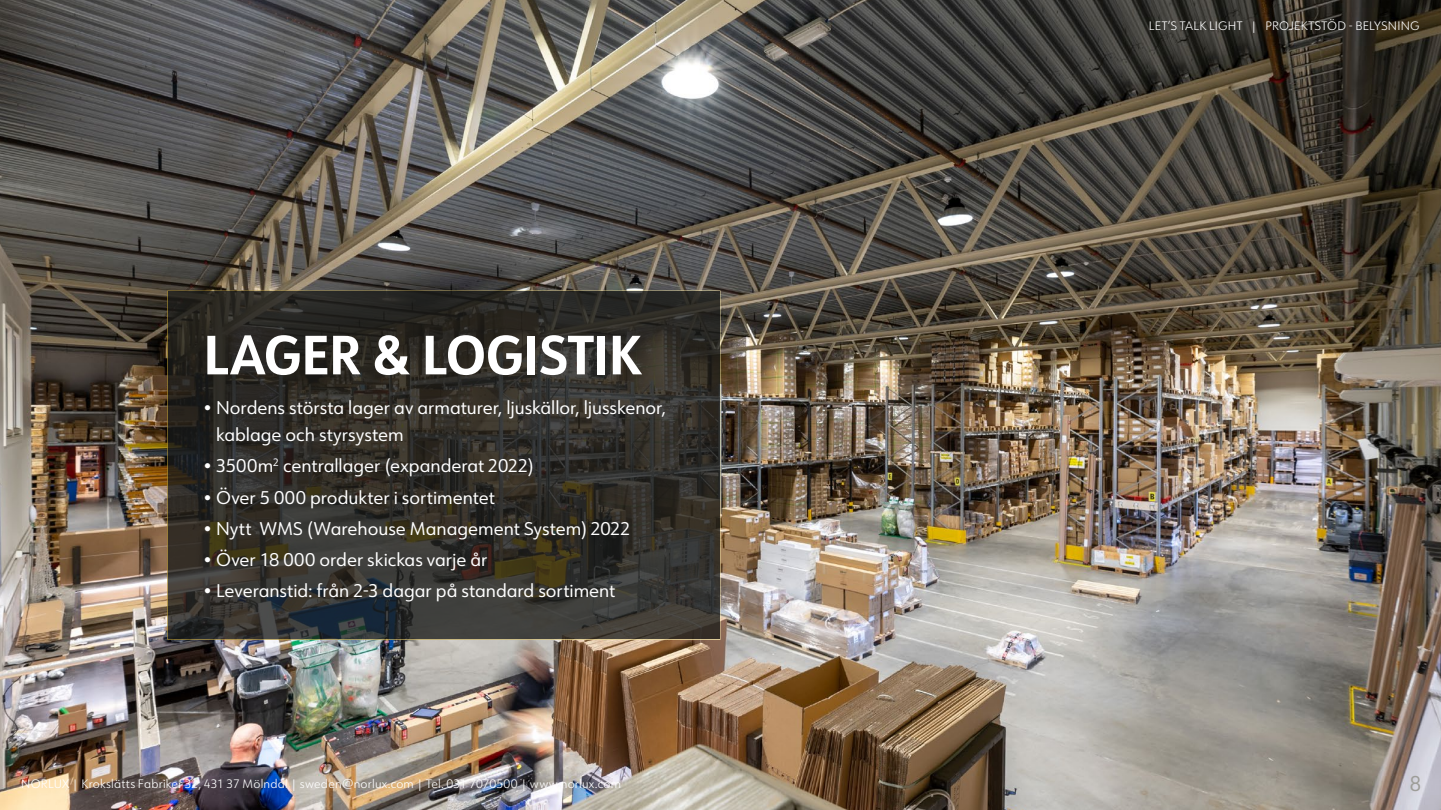
<style>
.page{position:relative;width:1441px;height:810px;background:#fff}
.page>*{position:absolute;margin:0;border:0;box-sizing:border-box;transform-origin:0 0}
.t1{font:700 54px "URW Form Semi Cond";letter-spacing:-.005em;color:#fff}
.t2{font:21px "URW Form Semi Cond";color:#9d9d98}
.t3{font:18px/27px "URW Form";color:#fff}
.t4{font:300 12px "URW Form";letter-spacing:.015em;color:#fff}
.s1{font-family:"Europa";font-weight:700}
</style>
<div class="page">
<img style="left:0;top:0;width:1440px;height:810px">
<svg style="left:167px;top:290px;width:553px;height:350px;background:#312f2a"></svg>
<h1 class="t1" style="left:203px;top:317px;width:439px">LAGER &amp; LOGISTIK</h1>
<p class="t3" style="left:216px;top:394px;width:451px;text-indent:-13px"><span class="s1">•</span> Nordens största lager av armaturer, ljuskällor, ljusskenor, kablage och styrsystem</p>
<p class="t3" style="left:203px;top:452px;width:331px"><span class="s1">•</span> 3500m<sup>2</sup> centrallager (expanderat 2022)</p>
<p class="t3" style="left:203px;top:483px;width:293px"><span class="s1">•</span> Över 5 000 produkter i sortimentet</p>
<p class="t3" style="left:203px;top:514px;width:429px"><span class="s1">•</span> Nytt WMS (Warehouse Management System) 2022</p>
<p class="t3" style="left:203px;top:546px;width:285px"><span class="s1">•</span> Över 18 000 order skickas varje år</p>
<p class="t3" style="left:203px;top:577px;width:413px"><span class="s1">•</span> Leveranstid: från 2-3 dagar på standard sortiment</p>
<p class="t4" style="left:1148px;top:18px;width:272px">LET’S TALK LIGHT | PROJEKTSTÖD - BELYSNING</p>
<p class="t4" style="left:21px;top:775px;width:601px">NORLUX | Krokslätts Fabriker 32, 431 37 Mölndal | sweden@norlux.com | Tel. 031 7070500 | www.norlux.com</p>
<p class="t2" style="left:1409px;top:769px;width:13px">8</p>
</div>
